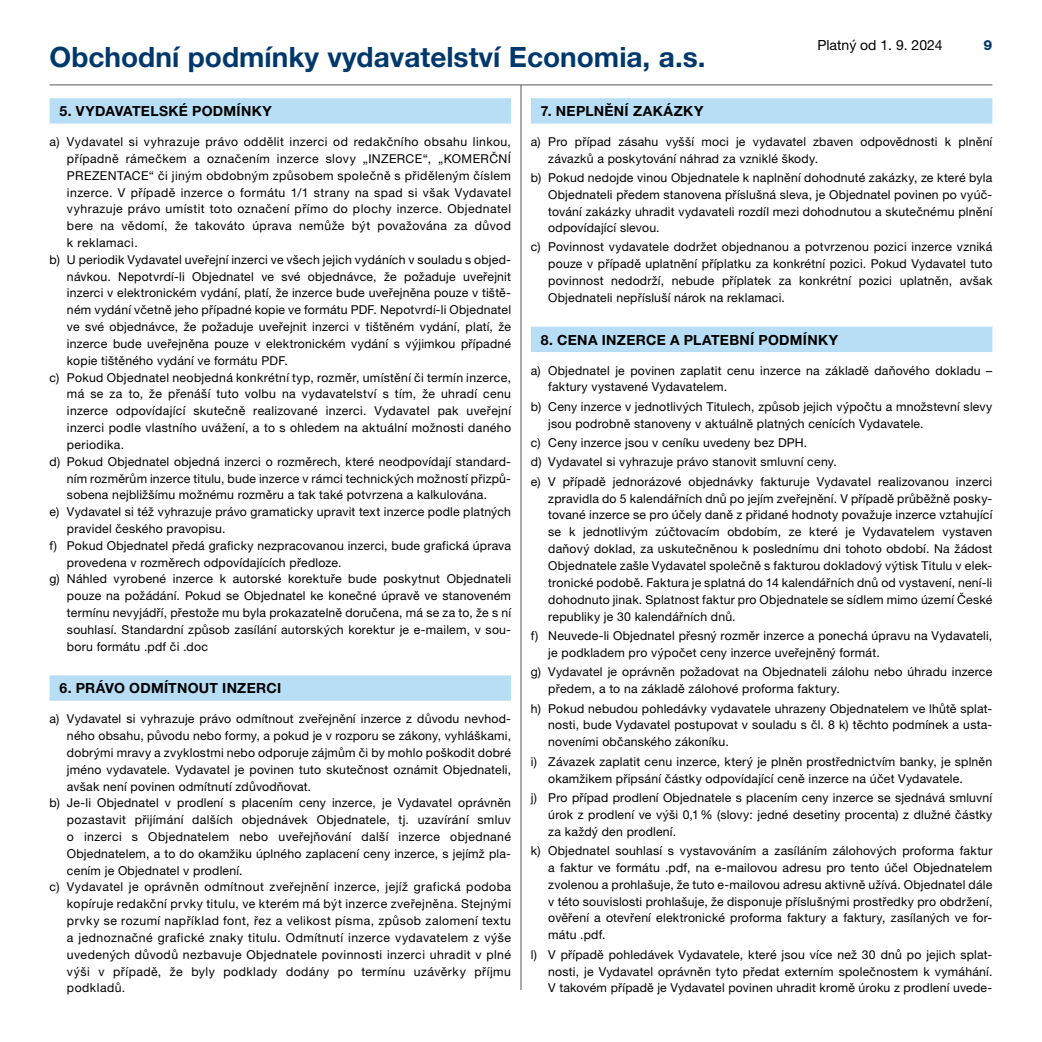
<style>
.page{position:relative;width:1042px;height:1042px;background:#fff}
.page>*{position:absolute;margin:0;border:0;box-sizing:border-box;transform-origin:0 0}
.t1{font:700 28px "Helvetica Neue LT Pro";color:#00386c}
.t2{font:700 14px "Helvetica Neue LT Pro";letter-spacing:.02em;color:#000}
.t3{font:14px "Helvetica Neue LT Pro";color:#000}
.t4{font:800 14px "Helvetica Neue LT Pro";color:#00386c}
.t5{font:12.25px/16.8px "Helvetica Neue LT Pro";letter-spacing:.02em;color:#000}
.t6{font:12.25px "Helvetica Neue LT Pro";letter-spacing:.04em;color:#000}
</style>
<div class="page">
<hr style="left:50px;top:84px;width:942px;height:1px;background:#555756">
<hr style="left:520px;top:85px;width:1px;height:905px;background:#555756">
<div style="left:50px;top:98px;width:461px;height:26px;background:#b7def5"></div>
<div style="left:50px;top:675px;width:461px;height:26px;background:#b7def5"></div>
<div style="left:531px;top:98px;width:461px;height:26px;background:#b7def5"></div>
<div style="left:531px;top:327px;width:461px;height:25px;background:#b7def5"></div>
<p class="t3" style="left:817px;top:36px;width:127px">Platný od 1. 9. 2024</p>
<p class="t4" style="left:983px;top:36px;width:10px">9</p>
<h1 class="t1" style="left:50px;top:40px;width:657px">Obchodní podmínky vydavatelství Economia, a.s.</h1>
<p class="t2" style="left:60px;top:102px;width:214px">5. VYDAVATELSKÉ PODMÍNKY</p>
<p class="t5" style="left:50px;top:133px;width:463px">a) Vydavatel si vyhrazuje právo oddělit inzerci od redakčního obsahu linkou,</p>
<p class="t5" style="left:67px;top:150px;width:445px">případně rámečkem a označením inzerce slovy „INZERCE“, „KOMERČNÍ</p>
<p class="t6" style="left:67px;top:168px;width:446px">PREZENTACE“ či jiným obdobným způsobem společně s přiděleným číslem</p>
<p class="t5" style="left:67px;top:184px;width:446px">inzerce. V případě inzerce o formátu 1/1 strany na spad si však Vydavatel</p>
<p class="t5" style="left:67px;top:200px;width:445px">vyhrazuje právo umístit toto označení přímo do plochy inzerce. Objednatel</p>
<p class="t5" style="left:67px;top:217px;width:445px">bere na vědomí, že takováto úprava nemůže být považována za důvod</p>
<p class="t6" style="left:67px;top:235px;width:72px">k reklamaci.</p>
<p class="t5" style="left:50px;top:251px;width:463px">b) U periodik Vydavatel uveřejní inzerci ve všech jejich vydáních v souladu s objed-</p>
<p class="t5" style="left:67px;top:268px;width:445px">návkou. Nepotvrdí-li Objednatel ve své objednávce, že požaduje uveřejnit</p>
<p class="t5" style="left:67px;top:284px;width:445px">inzerci v elektronickém vydání, platí, že inzerce bude uveřejněna pouze v tiště-</p>
<p class="t5" style="left:67px;top:301px;width:445px">ném vydání včetně jeho případné kopie ve formátu PDF. Nepotvrdí-li Objednatel</p>
<p class="t5" style="left:67px;top:318px;width:445px">ve své objednávce, že požaduje uveřejnit inzerci v tištěném vydání, platí, že</p>
<p class="t5" style="left:67px;top:335px;width:446px">inzerce bude uveřejněna pouze v elektronickém vydání s výjimkou případné</p>
<p class="t5" style="left:67px;top:352px;width:222px">kopie tištěného vydání ve formátu PDF.</p>
<p class="t5" style="left:50px;top:369px;width:463px">c) Pokud Objednatel neobjedná konkrétní typ, rozměr, umístění či termín inzerce,</p>
<p class="t5" style="left:67px;top:385px;width:445px">má se za to, že přenáší tuto volbu na vydavatelství s tím, že uhradí cenu</p>
<p class="t5" style="left:67px;top:402px;width:446px">inzerce odpovídající skutečně realizované inzerci. Vydavatel pak uveřejní</p>
<p class="t5" style="left:67px;top:419px;width:446px">inzerci podle vlastního uvážení, a to s ohledem na aktuální možnosti daného</p>
<p class="t5" style="left:67px;top:436px;width:59px">periodika.</p>
<p class="t5" style="left:50px;top:453px;width:463px">d) Pokud Objednatel objedná inzerci o rozměrech, které neodpovídají standard-</p>
<p class="t5" style="left:67px;top:469px;width:445px">ním rozměrům inzerce titulu, bude inzerce v rámci technických možností přizpů-</p>
<p class="t5" style="left:67px;top:486px;width:422px">sobena nejbližšímu možnému rozměru a tak také potvrzena a kalkulována.</p>
<p class="t5" style="left:50px;top:503px;width:463px">e) Vydavatel si též vyhrazuje právo gramaticky upravit text inzerce podle platných</p>
<p class="t5" style="left:67px;top:520px;width:160px">pravidel českého pravopisu.</p>
<p class="t5" style="left:50px;top:537px;width:463px">f) Pokud Objednatel předá graficky nezpracovanou inzerci, bude grafická úprava</p>
<p class="t5" style="left:67px;top:554px;width:276px">provedena v rozměrech odpovídajících předloze.</p>
<p class="t5" style="left:50px;top:570px;width:463px">g) Náhled vyrobené inzerce k autorské korektuře bude poskytnut Objednateli</p>
<p class="t5" style="left:67px;top:587px;width:445px">pouze na požádání. Pokud se Objednatel ke konečné úpravě ve stanoveném</p>
<p class="t5" style="left:67px;top:604px;width:445px">termínu nevyjádří, přestože mu byla prokazatelně doručena, má se za to, že s ní</p>
<p class="t5" style="left:67px;top:621px;width:445px">souhlasí. Standardní způsob zasílání autorských korektur je e-mailem, v sou-</p>
<p class="t5" style="left:67px;top:638px;width:142px">boru formátu .pdf či .doc</p>
<p class="t2" style="left:60px;top:679px;width:223px">6. PRÁVO ODMÍTNOUT INZERCI</p>
<p class="t5" style="left:50px;top:710px;width:463px">a) Vydavatel si vyhrazuje právo odmítnout zveřejnění inzerce z důvodu nevhod-</p>
<p class="t5" style="left:67px;top:727px;width:445px">ného obsahu, původu nebo formy, a pokud je v rozporu se zákony, vyhláškami,</p>
<p class="t5" style="left:67px;top:744px;width:445px">dobrými mravy a zvyklostmi nebo odporuje zájmům či by mohlo poškodit dobré</p>
<p class="t5" style="left:67px;top:761px;width:446px">jméno vydavatele. Vydavatel je povinen tuto skutečnost oznámit Objednateli,</p>
<p class="t5" style="left:67px;top:777px;width:246px">avšak není povinen odmítnutí zdůvodňovat.</p>
<p class="t5" style="left:50px;top:794px;width:463px">b) Je-li Objednatel v prodlení s placením ceny inzerce, je Vydavatel oprávněn</p>
<p class="t5" style="left:67px;top:811px;width:445px">pozastavit přijímání dalších objednávek Objednatele, tj. uzavírání smluv</p>
<p class="t5" style="left:67px;top:828px;width:445px">o inzerci s Objednatelem nebo uveřejňování další inzerce objednané</p>
<p class="t5" style="left:67px;top:845px;width:445px">Objednatelem, a to do okamžiku úplného zaplacení ceny inzerce, s jejímž pla-</p>
<p class="t5" style="left:67px;top:861px;width:177px">cením je Objednatel v prodlení.</p>
<p class="t5" style="left:50px;top:878px;width:463px">c) Vydavatel je oprávněn odmítnout zveřejnění inzerce, jejíž grafická podoba</p>
<p class="t5" style="left:67px;top:895px;width:445px">kopíruje redakční prvky titulu, ve kterém má být inzerce zveřejněna. Stejnými</p>
<p class="t5" style="left:67px;top:912px;width:446px">prvky se rozumí například font, řez a velikost písma, způsob zalomení textu</p>
<p class="t5" style="left:67px;top:929px;width:445px">a jednoznačné grafické znaky titulu. Odmítnutí inzerce vydavatelem z výše</p>
<p class="t5" style="left:67px;top:946px;width:446px">uvedených důvodů nezbavuje Objednatele povinnosti inzerci uhradit v plné</p>
<p class="t6" style="left:67px;top:964px;width:445px">výši v případě, že byly podklady dodány po termínu uzávěrky příjmu</p>
<p class="t5" style="left:67px;top:979px;width:60px">podkladů.</p>
<p class="t2" style="left:541px;top:102px;width:164px">7. NEPLNĚNÍ ZAKÁZKY</p>
<p class="t5" style="left:548px;top:133px;width:445px;text-indent:-17px">a) Pro případ zásahu vyšší moci je vydavatel zbaven odpovědnosti k plnění závazků a poskytování náhrad za vzniklé škody.</p>
<p class="t5" style="left:548px;top:169px;width:446px;text-align:justify;text-indent:-17px">b) Pokud nedojde vinou Objednatele k naplnění dohodnuté zakázky, ze které byla Objednateli předem stanovena příslušná sleva, je Objednatel povinen po vyúč&shy;tování zakázky uhradit vydavateli rozdíl mezi dohodnutou a skutečnému plnění odpovídající slevou.</p>
<p class="t5" style="left:548px;top:238px;width:446px;text-align:justify;text-indent:-17px">c) Povinnost vydavatele dodržet objednanou a potvrzenou pozici inzerce vzniká pouze v případě uplatnění příplatku za konkrétní pozici. Pokud Vydavatel tuto povinnost nedodrží, nebude příplatek za konkrétní pozici uplatněn, avšak Objednateli nepřísluší nárok na reklamaci.</p>
<p class="t2" style="left:541px;top:331px;width:299px">8. CENA INZERCE A PLATEBNÍ PODMÍNKY</p>
<p class="t5" style="left:548px;top:362px;width:446px;text-indent:-17px">a) Objednatel je povinen zaplatit cenu inzerce na základě daňového dokladu – faktury vystavené Vydavatelem.</p>
<p class="t5" style="left:548px;top:398px;width:445px;text-indent:-17px">b) Ceny inzerce v jednotlivých Titulech, způsob jejich výpočtu a množstevní slevy jsou podrobně stanoveny v aktuálně platných cenících Vydavatele.</p>
<p class="t5" style="left:531px;top:433px;width:463px;line-height:19.4px">c) Ceny inzerce jsou v ceníku uvedeny bez DPH.<br>d) Vydavatel si vyhrazuje právo stanovit smluvní ceny.<br>e) V případě jednorázové objednávky fakturuje Vydavatel realizovanou inzerci</p>
<p class="t5" style="left:548px;top:490px;width:446px;text-align:justify">zpravidla do 5 kalendářních dnů po jejím zveřejnění. V případě průběžně posky&shy;tované inzerce se pro účely daně z přidané hodnoty považuje inzerce vztahující se k jednotlivým zúčtovacím obdobím, ze které je Vydavatelem vystaven daňový doklad, za uskutečněnou k poslednímu dni tohoto období. Na žádost Objednatele zašle Vydavatel společně s fakturou dokladový výtisk Titulu v elek&shy;tronické podobě. Faktura je splatná do 14 kalendářních dnů od vystavení, není-li dohodnuto jinak. Splatnost faktur pro Objednatele se sídlem mimo území České republiky je 30 kalendářních dnů.</p>
<p class="t5" style="left:548px;top:627px;width:445px;text-indent:-17px">f) Neuvede-li Objednatel přesný rozměr inzerce a ponechá úpravu na Vydavateli, je podkladem pro výpočet ceny inzerce uveřejněný formát.</p>
<p class="t5" style="left:548px;top:663px;width:446px;text-indent:-17px">g) Vydavatel je oprávněn požadovat na Objednateli zálohu nebo úhradu inzerce předem, a to na základě zálohové proforma faktury.</p>
<p class="t5" style="left:548px;top:699px;width:445px;text-align:justify;text-indent:-17px">h) Pokud nebudou pohledávky vydavatele uhrazeny Objednatelem ve lhůtě splat&shy;nosti, bude Vydavatel postupovat v souladu s čl. 8 k) těchto podmínek a usta&shy;noveními občanského zákoníku.</p>
<p class="t5" style="left:548px;top:753px;width:445px;text-indent:-17px">i) Závazek zaplatit cenu inzerce, který je plněn prostřednictvím banky, je splněn okamžikem připsání částky odpovídající ceně inzerce na účet Vydavatele.</p>
<p class="t5" style="left:548px;top:789px;width:445px;text-align:justify;text-indent:-17px">j) Pro případ prodlení Objednatele s placením ceny inzerce se sjednává smluvní úrok z prodlení ve výši 0,1% (slovy: jedné desetiny procenta) z dlužné částky za každý den prodlení.</p>
<p class="t5" style="left:548px;top:842px;width:446px;text-align:justify;text-indent:-17px">k) Objednatel souhlasí s vystavováním a zasíláním zálohových proforma faktur a faktur ve formátu .pdf, na e-mailovou adresu pro tento účel Objednatelem zvolenou a prohlašuje, že tuto e-mailovou adresu aktivně užívá. Objednatel dále v této souvislosti prohlašuje, že disponuje příslušnými prostředky pro obdržení, ověření a otevření elektronické proforma faktury a faktury, zasílaných ve for&shy;mátu .pdf.</p>
<p class="t5" style="left:548px;top:946px;width:446px;text-align:justify;text-indent:-17px">l) V případě pohledávek Vydavatele, které jsou více než 30 dnů po jejich splat&shy;nosti, je Vydavatel oprávněn tyto předat externím společnostem k vymáhání.<br>V takovém případě je Vydavatel povinen uhradit kromě úroku z prodlení uvede-</p>
</div>
